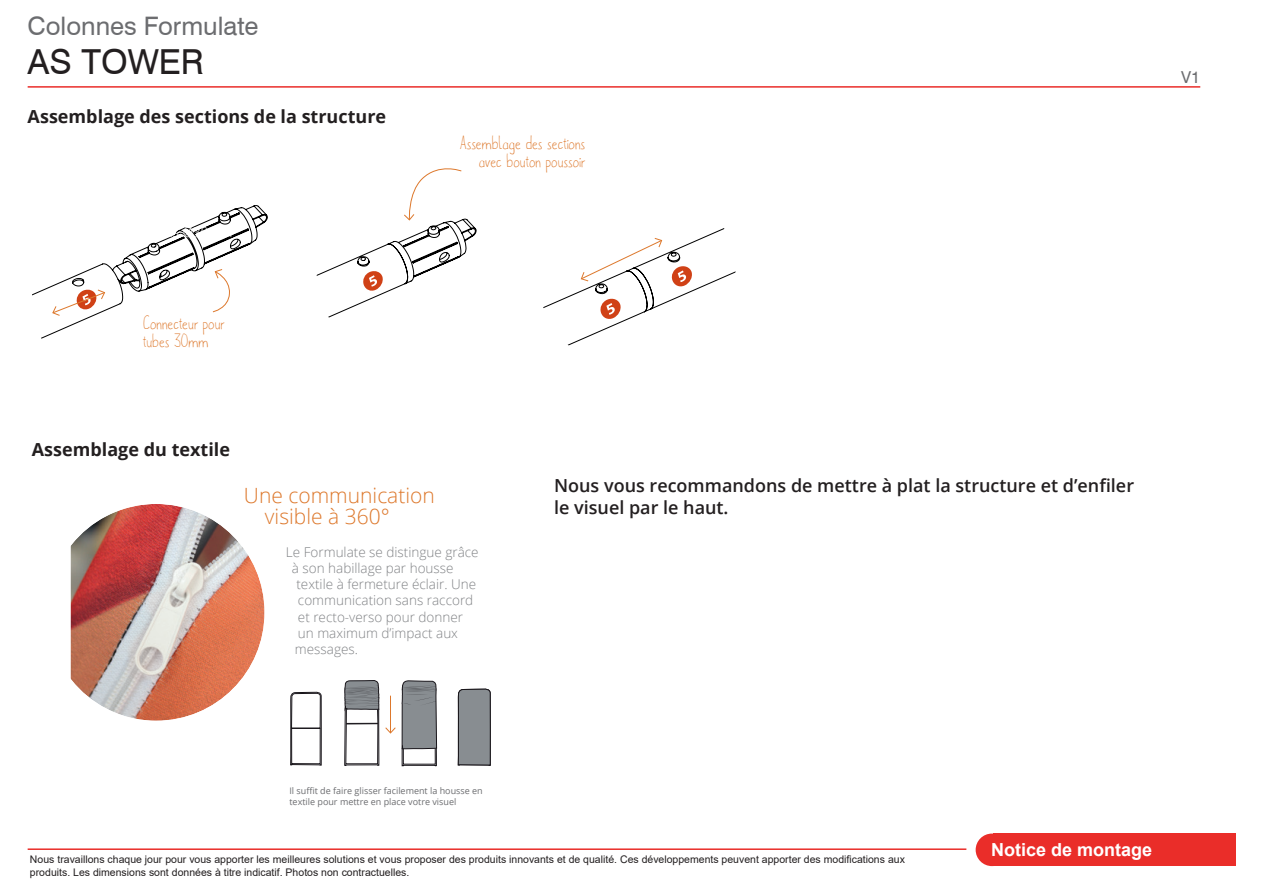
<style>
.page{position:relative;width:1263px;height:893px;background:#fff}
.page>*{position:absolute;margin:0;border:0;box-sizing:border-box;transform-origin:0 0}
.t1{font:34.5px "Swiss 721 BT";color:#231f20}
.t2{font:25.5px "Swiss 721 BT";color:#6c6d70}
.t3{font:300 21px/21px "Open Sans";color:#dd782c}
.t4{font:600 18px/21.6px "Open Sans";color:#231f20}
.Handwritten_text_-ba{font:18px/18px "metafors";color:#dd782c;text-align:right}
.t5{font:700 18px "Open Sans";color:#231f20}
.t6{font:700 18px "Arial";color:#fff}
.t7{font:16.5px "Swiss 721 BT";color:#6c6d70}
.t8{font:300 13.5px "Open Sans";color:#808285}
.t9{font:10.5px/12.6px "Arial";color:#231f20}
.t10{font:9px/10.8px "Open Sans";color:#6c6d70}
</style>
<div class="page">
<hr style="left:28px;top:86px;width:1172px;height:2px;background:#ea2d29">
<div style="left:976px;top:833px;width:32px;height:33px;background:#ea2d29;border-radius:50%"></div>
<div style="left:993px;top:833px;width:242px;height:33px;background:#ea2d29"></div>
<hr style="left:28px;top:848px;width:938px;height:2px;background:#ea2d29">
<svg style="left:316px;top:168px;width:161px;height:150px"></svg>
<svg style="left:32px;top:205px;width:236px;height:134px"></svg>
<svg style="left:52px;top:288px;width:54px;height:28px"></svg>
<svg style="left:543px;top:228px;width:192px;height:118px"></svg>
<svg style="left:212px;top:269px;width:19px;height:44px"></svg>
<img style="left:71px;top:505px;width:192px;height:214px">
<div style="left:34px;top:490px;width:244px;height:244px;border:14px solid #fff;border-radius:50%"></div>
<svg style="left:290px;top:692px;width:31px;height:73px"></svg>
<svg style="left:344px;top:680px;width:35px;height:86px"></svg>
<svg style="left:402px;top:680px;width:35px;height:86px;background:#909397"></svg>
<svg style="left:458px;top:689px;width:32px;height:76px;background:#81868a"></svg>
<hr style="left:390px;top:696px;width:1px;height:37px;background:#dd782c">
<svg style="left:385px;top:727px;width:11px;height:7px"></svg>
<p class="t2" style="left:28px;top:11px;width:232px">Colonnes Formulate</p>
<p class="t1" style="left:28px;top:41px;width:178px">AS TOWER</p>
<p class="t5" style="left:28px;top:104px;width:360px">Assemblage des sections de la structure</p>
<p class="Handwritten_text_-ba" style="left:460px;top:134px;width:127px">Assemblage des sections avec bouton poussoir</p>
<p class="t7" style="left:1181px;top:67px;width:21px">V1</p>
<p class="Handwritten_text_-ba" style="left:143px;top:314px;width:83px;text-align:left">Connecteur pour tubes 30mm</p>
<p class="t5" style="left:32px;top:437px;width:200px">Assemblage du textile</p>
<p class="t3" style="left:265px;top:484px;width:171px;text-indent:-21px">Une communication visible à 360°</p>
<p class="t8" style="left:286px;top:543px;width:194px">Le Formulate se distingue grâce</p>
<p class="t8" style="left:292px;top:559px;width:163px">à son habillage par housse</p>
<p class="t8" style="left:296px;top:575px;width:181px">textile à fermeture éclair. Une</p>
<p class="t8" style="left:298px;top:591px;width:177px">communication sans raccord</p>
<p class="t8" style="left:298px;top:607px;width:167px">et recto-verso pour donner</p>
<p class="t8" style="left:298px;top:624px;width:162px">un maximum d’impact aux</p>
<p class="t8" style="left:295px;top:640px;width:65px">messages.</p>
<p class="t10" style="left:289px;top:785px;width:195px">Il suffit de faire glisser facilement la housse en textile pour mettre en place votre visuel</p>
<p class="t4" style="left:554px;top:474px;width:581px">Nous vous recommandons de mettre à plat la structure et d’enfiler le visuel par le haut.</p>
<p class="t9" style="left:30px;top:853px;width:876px">Nous travaillons chaque jour pour vous apporter les meilleures solutions et vous proposer des produits innovants et de qualité. Ces développements peuvent apporter des modifications aux produits. Les dimensions sont données à titre indicatif. Photos non contractuelles.</p>
<p class="t6" style="left:991px;top:837px;width:163px">Notice de montage</p>
</div>
